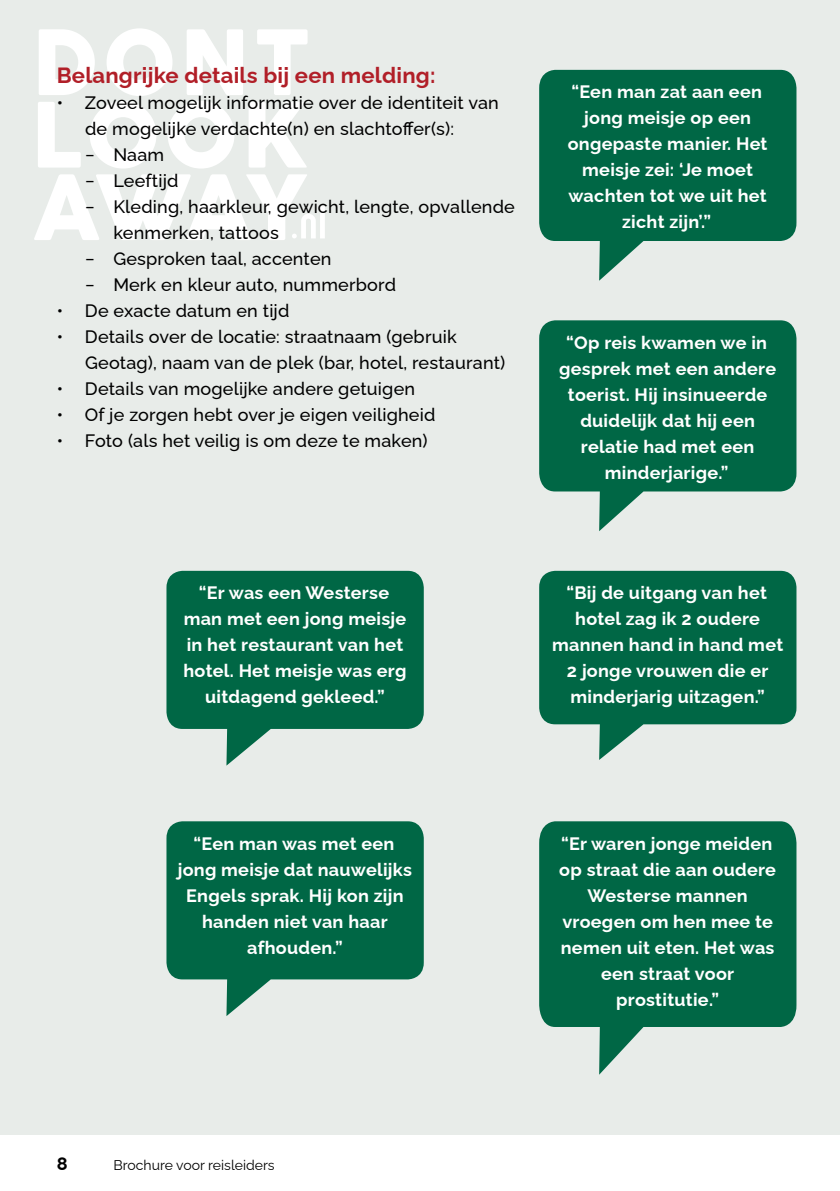
<style>
.page{position:relative;width:840px;height:1191px;background:#fff}
.page>*{position:absolute;margin:0;border:0;box-sizing:border-box;transform-origin:0 0}
.t1{font:700 22px "Raleway";letter-spacing:.01em;color:#b11f28}
.t2{font:700 18px/26px "Raleway";letter-spacing:.015em;color:#fff;text-align:center}
.t3{font:500 18px/26px "Raleway";letter-spacing:.01em;color:#000}
.t4{font:700 18px "Raleway";color:#000}
.t5{font:14px "Raleway";color:#000}
</style>
<div class="page">
<div style="left:0;top:0;width:839px;height:1134px;background:#e8ece9"></div>
<svg style="left:34px;top:28px;width:291px;height:212px"></svg>
<svg style="left:539px;top:70px;width:257px;height:211px;fill:#006745"></svg>
<svg style="left:539px;top:320px;width:257px;height:211px;fill:#006745"></svg>
<svg style="left:539px;top:571px;width:257px;height:189px;fill:#006745"></svg>
<svg style="left:166px;top:571px;width:257px;height:194px;fill:#006745"></svg>
<svg style="left:539px;top:821px;width:257px;height:253px;fill:#006745"></svg>
<svg style="left:166px;top:821px;width:257px;height:195px;fill:#006745"></svg>
<p class="t1" style="left:57px;top:57px;width:380px">Belangrijke details bij een melding:</p>
<p class="t3" style="left:57px;top:87px;width:443px">• Zoveel mogelijk informatie over de identiteit van</p>
<p class="t3" style="left:85px;top:113px;width:370px">de mogelijke verdachte(n) en slachtoffer(s):</p>
<p class="t3" style="left:85px;top:139px;width:81px">− Naam</p>
<p class="t3" style="left:85px;top:165px;width:95px">− Leeftijd</p>
<p class="t3" style="left:85px;top:191px;width:431px">− Kleding, haarkleur, gewicht, lengte, opvallende</p>
<p class="t3" style="left:113px;top:217px;width:167px">kenmerken, tattoos</p>
<p class="t3" style="left:85px;top:243px;width:248px">− Gesproken taal, accenten</p>
<p class="t3" style="left:85px;top:269px;width:312px">− Merk en kleur auto, nummerbord</p>
<p class="t3" style="left:57px;top:295px;width:234px">• De exacte datum en tijd</p>
<p class="t3" style="left:85px;top:321px;width:421px;text-indent:-28px">• Details over de locatie: straatnaam (gebruik<br>Geotag), naam van de plek (bar, hotel, restaurant)</p>
<p class="t3" style="left:57px;top:373px;width:360px">• Details van mogelijke andere getuigen</p>
<p class="t3" style="left:57px;top:399px;width:380px">• Of je zorgen hebt over je eigen veiligheid</p>
<p class="t3" style="left:57px;top:425px;width:372px">• Foto (als het veilig is om deze te maken)</p>
<p class="t2" style="left:567px;top:77px;width:201px">“Een man zat aan een jong meisje op een ongepaste manier. Het meisje zei: ‘Je moet wachten tot we uit het zicht zijn’.”</p>
<p class="t2" style="left:559px;top:327px;width:218px">“Op reis kwamen we in gesprek met een andere toerist. Hij insinueerde duidelijk dat hij een relatie had met een minderjarige.”</p>
<p class="t2" style="left:183px;top:578px;width:224px">“Er was een Westerse man met een jong meisje in het restaurant van het hotel. Het meisje was erg uitdagend gekleed.”</p>
<p class="t2" style="left:551px;top:578px;width:232px">“Bij de uitgang van het hotel zag ik 2 oudere mannen hand in hand met<br>2 jonge vrouwen die er minderjarig uitzagen.”</p>
<p class="t2" style="left:178px;top:828px;width:236px">“Een man was met een jong meisje dat nauwelijks<br>Engels sprak. Hij kon zijn handen niet van haar afhouden.”</p>
<p class="t2" style="left:559px;top:828px;width:218px">“Er waren jonge meiden op straat die aan oudere<br>Westerse mannen vroegen om hen mee te nemen uit eten. Het was een straat voor prostitutie.”</p>
<p class="t4" style="left:57px;top:1149px;width:12px">8</p>
<p class="t5" style="left:113px;top:1154px;width:163px">Brochure voor reisleiders</p>
</div>
